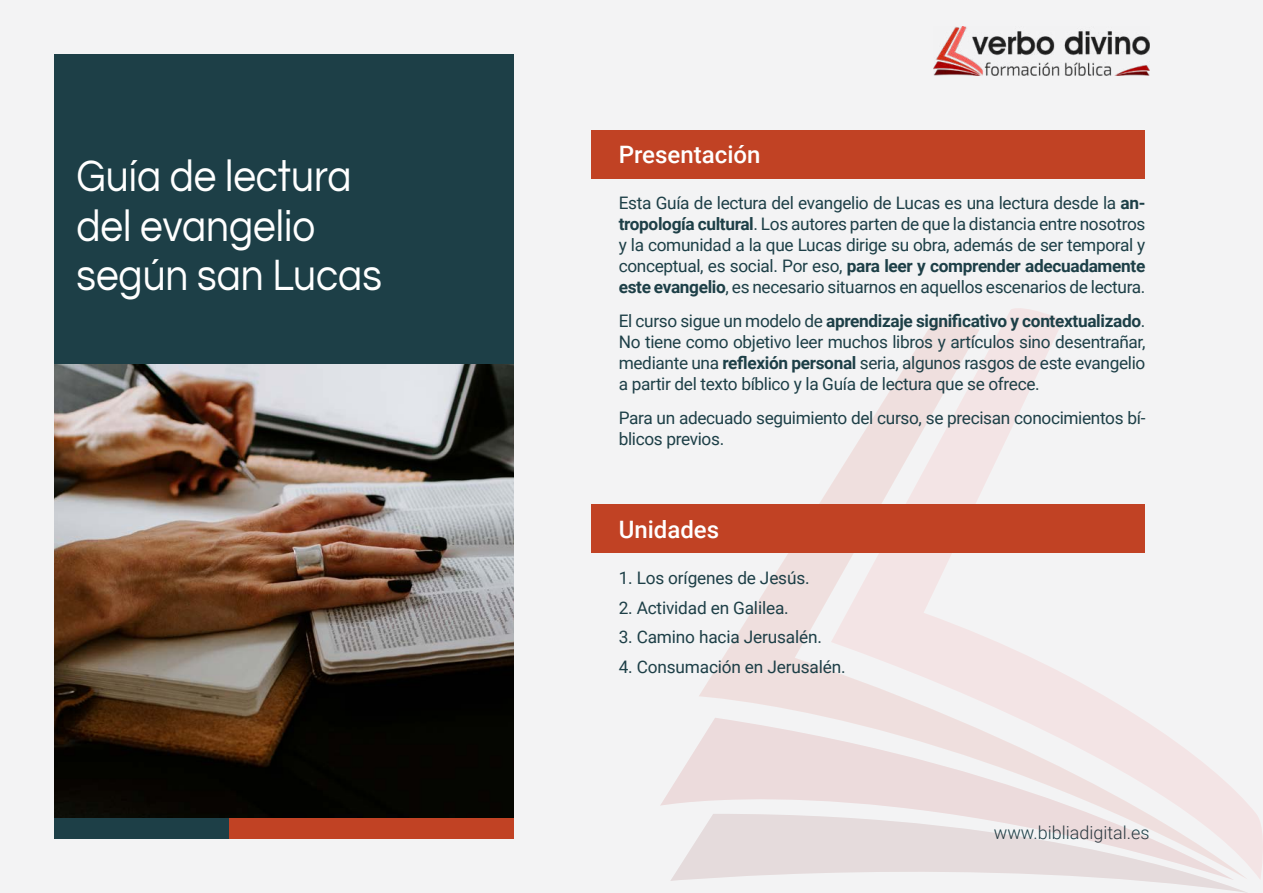
<style>
.page{position:relative;width:1263px;height:893px;background:#f3f3f4}
.page>*{position:absolute;margin:0;border:0;box-sizing:border-box;transform-origin:0 0}
.t1{font:45px/49.5px "Questrial";color:#fff;scale:.9 1}
.t2{font:500 24px "Roboto";color:#fff}
.t3{font:300 18px "Roboto";color:#1d3f47}
.t4{font:17.25px/21px "Roboto";letter-spacing:-.02em;color:#1d3f47;text-align:justify}
.s1{font-weight:700}
</style>
<div class="page">
<img style="left:933px;top:27px;width:217px;height:48px">
<svg style="left:671px;top:880px;width:576px;height:13px"></svg>
<svg style="left:660px;top:744px;width:39px;height:136px"></svg>
<svg style="left:699px;top:486px;width:132px;height:393px;fill:#efdfde"></svg>
<svg style="left:831px;top:308px;width:432px;height:572px"></svg>
<div style="left:228px;top:817px;width:285px;height:22px;background:#c14224"></div>
<div style="left:54px;top:817px;width:174px;height:22px;background:#1d3f47"></div>
<img style="left:54px;top:364px;width:459px;height:453px">
<div style="left:591px;top:130px;width:554px;height:49px;background:#c14224"></div>
<div style="left:54px;top:54px;width:459px;height:310px;background:#1d3f47"></div>
<div style="left:591px;top:504px;width:554px;height:48px;background:#c14224"></div>
<h1 class="t1" style="left:77px;top:153px;width:341px">Guía de lectura del evangelio según san Lucas</h1>
<h2 class="t2" style="left:619px;top:137px;width:143px">Presentación</h2>
<p class="t4" style="left:619px;top:192px;width:528px">Esta Guía de lectura del evangelio de Lucas es una lectura desde la <span class="s1">an&shy;tropología cultural</span>. Los autores parten de que la distancia entre nosotros y la comunidad a la que Lucas dirige su obra, además de ser temporal y conceptual, es social. Por eso, <span class="s1">para leer y comprender adecuadamente este evangelio</span>, es necesario situarnos en aquellos escenarios de lectura.</p>
<p class="t4" style="left:619px;top:310px;width:528px">El curso sigue un modelo de <span class="s1">aprendizaje significativo y contextualizado</span>.<br>No tiene como objetivo leer muchos libros y artículos sino desentrañar, mediante una <span class="s1">reflexión personal</span> seria, algunos rasgos de este evangelio a partir del texto bíblico y la Guía de lectura que se ofrece.</p>
<p class="t4" style="left:619px;top:406px;width:528px">Para un adecuado seguimiento del curso, se precisan conocimientos bí&shy;blicos previos.</p>
<h2 class="t2" style="left:619px;top:512px;width:102px">Unidades</h2>
<p class="t4" style="left:619px;top:567px;width:192px">1. Los orígenes de Jesús.</p>
<p class="t4" style="left:619px;top:596px;width:171px">2. Actividad en Galilea.</p>
<p class="t4" style="left:619px;top:626px;width:205px">3. Camino hacia Jerusalén.</p>
<p class="t4" style="left:619px;top:655px;width:228px">4. Consumación en Jerusalén.</p>
<p class="t3" style="left:994px;top:820px;width:157px">www.bibliadigital.es</p>
</div>
